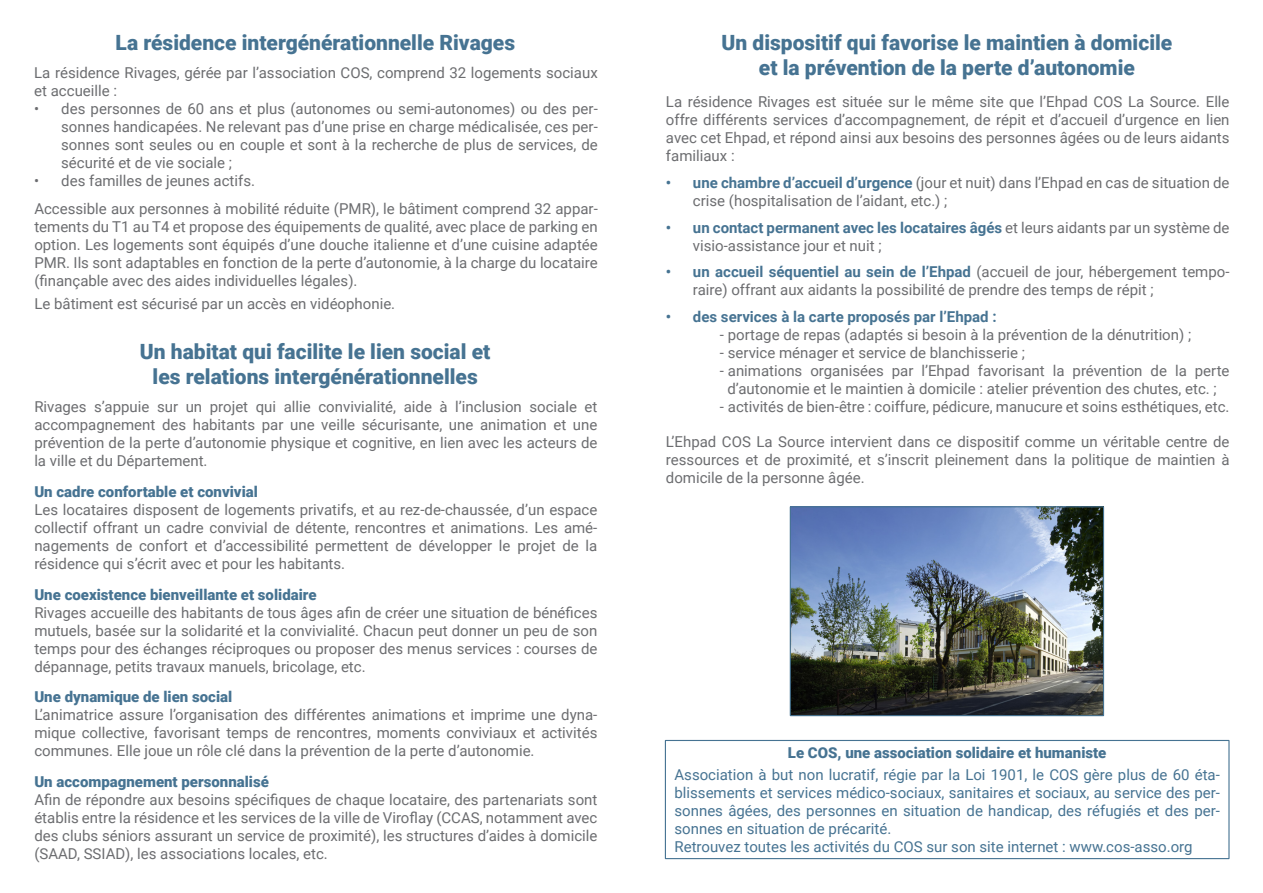
<style>
.page{position:relative;width:1263px;height:893px;background:#fff}
.page>*{position:absolute;margin:0;border:0;box-sizing:border-box;transform-origin:0 0}
.t1{font:900 21px "Roboto";color:#467392}
.t2{font:15px/18px "Roboto";color:#6c6d70;text-align:justify}
.t3{font:15px/18px "Roboto";color:#467392;text-align:justify}
.t4{font:900 15px "Roboto";color:#467392}
.t5{font:700 15px "Roboto";color:#467392}
.s1{font-weight:700;color:#467392}
</style>
<div class="page">
<div style="left:665px;top:740px;width:564px;height:119px;border:1px solid #467392"></div>
<img style="left:792px;top:508px;width:310px;height:206px">
<div style="left:790px;top:506px;width:314px;height:210px;border:1px solid #467392"></div>
<p class="t1" style="left:116px;top:28px;width:401px">La résidence intergénérationnelle Rivages</p>
<p class="t2" style="left:34px;top:63px;width:565px">La résidence Rivages, gérée par l’association COS, comprend 32 logements sociaux et accueille :</p>
<p class="t2" style="left:61px;top:99px;width:538px;text-indent:-27px">• des personnes de 60 ans et plus (autonomes ou semi-autonomes) ou des per&shy;sonnes handicapées. Ne relevant pas d’une prise en charge médicalisée, ces per&shy;sonnes sont seules ou en couple et sont à la recherche de plus de services, de sécurité et de vie sociale ;</p>
<p class="t2" style="left:34px;top:171px;width:222px">• des familles de jeunes actifs.</p>
<p class="t2" style="left:34px;top:199px;width:565px">Accessible aux personnes à mobilité réduite (PMR), le bâtiment comprend 32 appar&shy;tements du T1 au T4 et propose des équipements de qualité, avec place de parking en option. Les logements sont équipés d’une douche italienne et d’une cuisine adaptée PMR. Ils sont adaptables en fonction de la perte d’autonomie, à la charge du locataire (finançable avec des aides individuelles légales).</p>
<p class="t2" style="left:34px;top:294px;width:362px">Le bâtiment est sécurisé par un accès en vidéophonie.</p>
<p class="t1" style="left:140px;top:336px;width:352px">Un habitat qui facilite le lien social et</p>
<p class="t1" style="left:153px;top:362px;width:327px">les relations intergénérationnelles</p>
<p class="t2" style="left:34px;top:397px;width:565px">Rivages s’appuie sur un projet qui allie convivialité, aide à l’inclusion sociale et accompagnement des habitants par une veille sécurisante, une animation et une prévention de la perte d’autonomie physique et cognitive, en lien avec les acteurs de la ville et du Département.</p>
<p class="t4" style="left:34px;top:481px;width:225px">Un cadre confortable et convivial</p>
<p class="t2" style="left:34px;top:500px;width:565px">Les locataires disposent de logements privatifs, et au rez-de-chaussée, d’un espace collectif offrant un cadre convivial de détente, rencontres et animations. Les amé&shy;nagements de confort et d’accessibilité permettent de développer le projet de la résidence qui s’écrit avec et pour les habitants.</p>
<p class="t4" style="left:34px;top:584px;width:284px">Une coexistence bienveillante et solidaire</p>
<p class="t2" style="left:34px;top:603px;width:565px">Rivages accueille des habitants de tous âges afin de créer une situation de bénéfices mutuels, basée sur la solidarité et la convivialité. Chacun peut donner un peu de son temps pour des échanges réciproques ou proposer des menus services : courses de dépannage, petits travaux manuels, bricolage, etc.</p>
<p class="t4" style="left:34px;top:686px;width:199px">Une dynamique de lien social</p>
<p class="t2" style="left:34px;top:705px;width:565px">L’animatrice assure l’organisation des différentes animations et imprime une dyna&shy;mique collective, favorisant temps de rencontres, moments conviviaux et activités communes. Elle joue un rôle clé dans la prévention de la perte d’autonomie.</p>
<p class="t4" style="left:34px;top:771px;width:236px">Un accompagnement personnalisé</p>
<p class="t2" style="left:34px;top:790px;width:565px">Afin de répondre aux besoins spécifiques de chaque locataire, des partenariats sont établis entre la résidence et les services de la ville de Viroflay (CCAS, notamment avec des clubs séniors assurant un service de proximité), les structures d’aides à domicile (SAAD, SSIAD), les associations locales, etc.</p>
<p class="t1" style="left:721px;top:28px;width:452px">Un dispositif qui favorise le maintien à domicile</p>
<p class="t1" style="left:759px;top:53px;width:377px">et la prévention de la perte d’autonomie</p>
<p class="t2" style="left:666px;top:93px;width:565px">La résidence Rivages est située sur le même site que l’Ehpad COS La Source. Elle offre différents services d’accompagnement, de répit et d’accueil d’urgence en lien avec cet Ehpad, et répond ainsi aux besoins des personnes âgées ou de leurs aidants familiaux :</p>
<p class="t2" style="left:693px;top:173px;width:538px;text-indent:-27px"><span class="s1">• une chambre d’accueil d’urgence</span> (jour et nuit) dans l’Ehpad en cas de situation de crise (hospitalisation de l’aidant, etc.) ;</p>
<p class="t2" style="left:693px;top:218px;width:538px;text-indent:-27px"><span class="s1">• un contact permanent avec les locataires âgés</span> et leurs aidants par un système de visio-assistance jour et nuit ;</p>
<p class="t2" style="left:693px;top:262px;width:538px;text-indent:-27px"><span class="s1">• un accueil séquentiel au sein de l’Ehpad</span> (accueil de jour, hébergement tempo&shy;raire) offrant aux aidants la possibilité de prendre des temps de répit ;</p>
<p class="t5" style="left:666px;top:306px;width:332px">• des services à la carte proposés par l’Ehpad :</p>
<p class="t2" style="left:720px;top:325px;width:473px">- portage de repas (adaptés si besoin à la prévention de la dénutrition) ;</p>
<p class="t2" style="left:720px;top:343px;width:307px">- service ménager et service de blanchisserie ;</p>
<p class="t2" style="left:720px;top:361px;width:511px;text-align:center">- animations organisées par l’Ehpad favorisant la prévention de la perte d’autonomie et le maintien à domicile : atelier prévention des chutes, etc. ;</p>
<p class="t2" style="left:720px;top:397px;width:511px">- activités de bien-être : coiffure, pédicure, manucure et soins esthétiques, etc.</p>
<p class="t2" style="left:666px;top:432px;width:565px">L’Ehpad COS La Source intervient dans ce dispositif comme un véritable centre de ressources et de proximité, et s’inscrit pleinement dans la politique de maintien à domicile de la personne âgée.</p>
<p class="t4" style="left:788px;top:742px;width:320px">Le COS, une association solidaire et humaniste</p>
<p class="t3" style="left:674px;top:765px;width:547px">Association à but non lucratif, régie par la Loi 1901, le COS gère plus de 60 éta&shy;blissements et services médico-sociaux, sanitaires et sociaux, au service des per&shy;sonnes âgées, des personnes en situation de handicap, des réfugiés et des per&shy;sonnes en situation de précarité.</p>
<p class="t3" style="left:674px;top:837px;width:520px">Retrouvez toutes les activités du COS sur son site internet : www.cos-asso.org</p>
</div>
